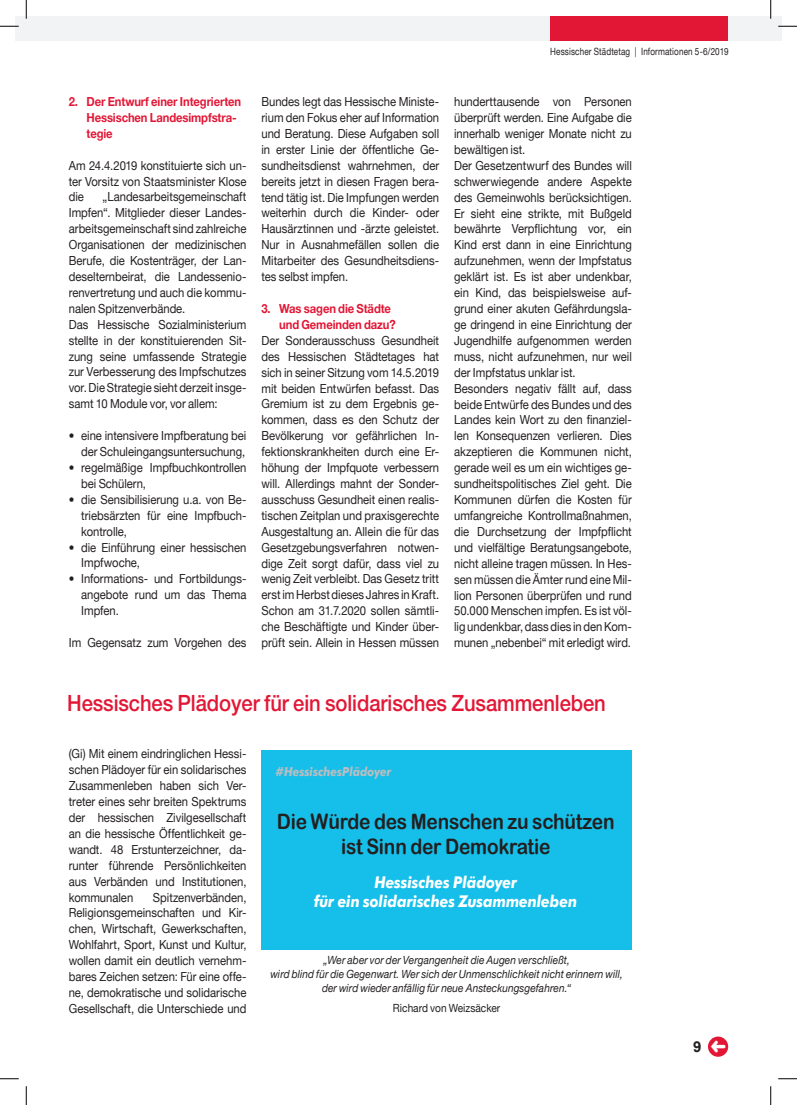
<style>
.page{position:relative;width:797px;height:1105px;background:#fff}
.page>*{position:absolute;margin:0;border:0;box-sizing:border-box;transform-origin:0 0}
.t1{font:500 22.5px "Helvetica 65";letter-spacing:-.005em;color:#e21736;scale:.9 1}
.t2{font:21.25px/25.5px "Arial Rounded MT Bold";letter-spacing:-.01em;color:#231f20;text-align:center;scale:.9 1}
.t3{font:italic 700 16.25px/19.5px "Futura BT";letter-spacing:-.01em;color:#fff;text-align:center;scale:.9 1}
.t4{font:700 15px "Arial";color:#231f20}
.t5{font:12.5px/15.9px "Helvetica Neue";color:#231f20;text-align:justify;scale:.9 1}
.t6{font:700 12.5px/15.9px "Helvetica Neue";letter-spacing:-.01em;color:#e21736;scale:.9 1}
.t7{font:italic 700 12.5px "Futura BT";letter-spacing:-.01em;color:#bcbdc0;scale:.9 1}
.t8{font:italic 11.25px/13.8px "Helvetica Neue";letter-spacing:.005em;color:#231f20;text-align:center;scale:.9 1}
.t9{font:11.25px "Helvetica Neue";color:#231f20;scale:.9 1}
.t10{font:10px "Helvetica Neue";letter-spacing:.015em;color:#231f20;scale:.81 1}
</style>
<div class="page">
<div style="left:16px;top:16px;width:10px;height:24px;background:#f2f3f4"></div>
<div style="left:26px;top:16px;width:755px;height:24px;background:#f2f3f4"></div>
<div style="left:550px;top:16px;width:178px;height:24px;background:#e21736"></div>
<div style="left:261px;top:750px;width:370px;height:199px;background:#15bfe9"></div>
<div style="left:708px;top:1036px;width:20px;height:21px;background:#e21736;border-radius:50%"></div>
<svg style="left:0;top:25px;width:19px;height:2px"></svg>
<svg style="left:778px;top:25px;width:19px;height:2px"></svg>
<svg style="left:0;top:1078px;width:19px;height:1px"></svg>
<svg style="left:778px;top:1078px;width:19px;height:1px"></svg>
<svg style="left:25px;top:0;width:2px;height:19px"></svg>
<svg style="left:25px;top:1086px;width:2px;height:19px"></svg>
<svg style="left:770px;top:0;width:1px;height:19px"></svg>
<svg style="left:770px;top:1086px;width:1px;height:19px"></svg>
<p class="t10" style="left:550px;top:46px;width:222px">Hessischer Städtetag | Informationen 5-6/2019</p>
<p class="t6" style="left:86px;top:93px;width:173px;text-indent:-18px">2. Der Entwurf einer Integrierten<br>Hessischen Landesimpfstra&shy;tegie</p>
<p class="t5" style="left:69px;top:157px;width:199px">Am 24.4.2019 konstituierte sich un&shy;ter Vorsitz von Staatsminister Klose die</p>
<p class="t5" style="left:69px;top:189px;width:199px;text-align:left;text-indent:34px">„Landesarbeitsgemeinschaft Impfen“. Mitglieder dieser Landes&shy;arbeitsgemeinschaft sind zahlreiche Organisationen der medizinischen Berufe, die Kostenträger, der Lan&shy;deselternbeirat, die Landessenio&shy;renvertretung und auch die kommu&shy;nalen Spitzenverbände.<br>Das Hessische Sozialministerium stellte in der konstituierenden Sit&shy;zung seine umfassende Strategie zur Verbesserung des Impfschutzes vor. Die Strategie sieht derzeit insge&shy;samt 10 Module vor, vor allem:</p>
<p class="t5" style="left:69px;top:428px;width:199px;text-align:right">• eine intensivere Impfberatung bei der Schuleingangsuntersuchung,</p>
<p class="t5" style="left:81px;top:459px;width:185px;text-indent:-12px">• regelmäßige Impfbuchkontrollen bei Schülern,</p>
<p class="t5" style="left:81px;top:491px;width:185px;text-indent:-12px">• die Sensibilisierung u.a. von Be&shy;triebsärzten für eine Impfbuch&shy;kontrolle,</p>
<p class="t5" style="left:81px;top:539px;width:185px;text-indent:-12px">• die Einführung einer hessischen<br>Impfwoche,</p>
<p class="t5" style="left:81px;top:571px;width:185px;text-indent:-12px">• Informations- und Fortbildungs&shy;angebote rund um das Thema Impfen.</p>
<p class="t5" style="left:69px;top:634px;width:199px">Im Gegensatz zum Vorgehen des</p>
<p class="t5" style="left:261px;top:93px;width:199px">Bundes legt das Hessische Ministe&shy;rium den Fokus eher auf Information und Beratung. Diese Aufgaben soll in erster Linie der öffentliche Ge&shy;sundheitsdienst wahrnehmen, der bereits jetzt in diesen Fragen bera&shy;tend tätig ist. Die Impfungen werden weiterhin durch die Kinder- oder Hausärztinnen und -ärzte geleistet.<br>Nur in Ausnahmefällen sollen die Mitarbeiter des Gesundheitsdiens&shy;tes selbst impfen.</p>
<p class="t6" style="left:279px;top:300px;width:131px;text-indent:-18px">3. Was sagen die Städte und Gemeinden dazu?</p>
<p class="t5" style="left:261px;top:332px;width:199px">Der Sonderausschuss Gesundheit des Hessischen Städtetages hat sich in seiner Sitzung vom 14.5.2019 mit beiden Entwürfen befasst. Das Gremium ist zu dem Ergebnis ge&shy;kommen, dass es den Schutz der Bevölkerung vor gefährlichen In&shy;fektionskrankheiten durch eine Er&shy;höhung der Impfquote verbessern will. Allerdings mahnt der Sonder&shy;ausschuss Gesundheit einen realis&shy;tischen Zeitplan und praxisgerechte Ausgestaltung an. Allein die für das Gesetzgebungsverfahren notwen&shy;dige Zeit sorgt dafür, dass viel zu wenig Zeit verbleibt. Das Gesetz tritt erst im Herbst dieses Jahres in Kraft.<br>Schon am 31.7.2020 sollen sämtli&shy;che Beschäftigte und Kinder über&shy;prüft sein. Allein in Hessen müssen</p>
<p class="t5" style="left:454px;top:94px;width:199px;text-align:left">hunderttausende von Personen überprüft werden. Eine Aufgabe die innerhalb weniger Monate nicht zu bewältigen ist.<br>Der Gesetzentwurf des Bundes will schwerwiegende andere Aspekte des Gemeinwohls berücksichtigen.<br>Er sieht eine strikte, mit Bußgeld bewährte Verpflichtung vor, ein Kind erst dann in eine Einrichtung aufzunehmen, wenn der Impfstatus geklärt ist. Es ist aber undenkbar, ein Kind, das beispielsweise auf&shy;grund einer akuten Gefährdungsla&shy;ge dringend in eine Einrichtung der Jugendhilfe aufgenommen werden muss, nicht aufzunehmen, nur weil der Impfstatus unklar ist.<br>Besonders negativ fällt auf, dass beide Entwürfe des Bundes und des Landes kein Wort zu den finanziel&shy;len Konsequenzen verlieren. Dies akzeptieren die Kommunen nicht, gerade weil es um ein wichtiges ge&shy;sundheitspolitisches Ziel geht. Die Kommunen dürfen die Kosten für umfangreiche Kontrollmaßnahmen, die Durchsetzung der Impfpflicht und vielfältige Beratungsangebote, nicht alleine tragen müssen. In Hes&shy;sen müssen die Ämter rund eine Mil&shy;lion Personen überprüfen und rund 50.000 Menschen impfen. Es ist völ&shy;lig undenkbar, dass dies in den Kom&shy;munen „nebenbei“ mit erledigt wird.</p>
<h1 class="t1" style="left:67px;top:689px;width:600px">Hessisches Plädoyer für ein solidarisches Zusammenleben</h1>
<p class="t5" style="left:69px;top:746px;width:199px">(Gi) Mit einem eindringlichen Hessi&shy;schen Plädoyer für ein solidarisches Zusammenleben haben sich Ver&shy;treter eines sehr breiten Spektrums der hessischen Zivilgesellschaft an die hessische Öffentlichkeit ge&shy;wandt. 48 Erstunterzeichner, da&shy;runter führende Persönlichkeiten aus Verbänden und Institutionen, kommunalen</p>
<p class="t7" style="left:275px;top:764px;width:130px">#HessischesPlädoyer</p>
<h2 class="t2" style="left:277px;top:808px;width:377px">Die Würde des Menschen zu schützen ist Sinn der Demokratie</h2>
<h3 class="t3" style="left:314px;top:872px;width:294px">Hessisches Plädoyer<br>für ein solidarisches Zusammenleben</h3>
<p class="t5" style="left:69px;top:889px;width:199px;text-indent:84px">Spitzenverbänden, Religionsgemeinschaften und Kir&shy;chen, Wirtschaft, Gewerkschaften, Wohlfahrt, Sport, Kunst und Kultur, wollen damit ein deutlich vernehm&shy;bares Zeichen setzen: Für eine offe&shy;ne, demokratische und solidarische Gesellschaft, die Unterschiede und</p>
<p class="t8" style="left:270px;top:953px;width:393px">„Wer aber vor der Vergangenheit die Augen verschließt,<br>wird blind für die Gegenwart. Wer sich der Unmenschlichkeit nicht erinnern will, der wird wieder anfällig für neue Ansteckungsgefahren.“</p>
<p class="t9" style="left:393px;top:1001px;width:121px">Richard von Weizsäcker</p>
<p class="t4" style="left:693px;top:1036px;width:10px">9</p>
</div>
